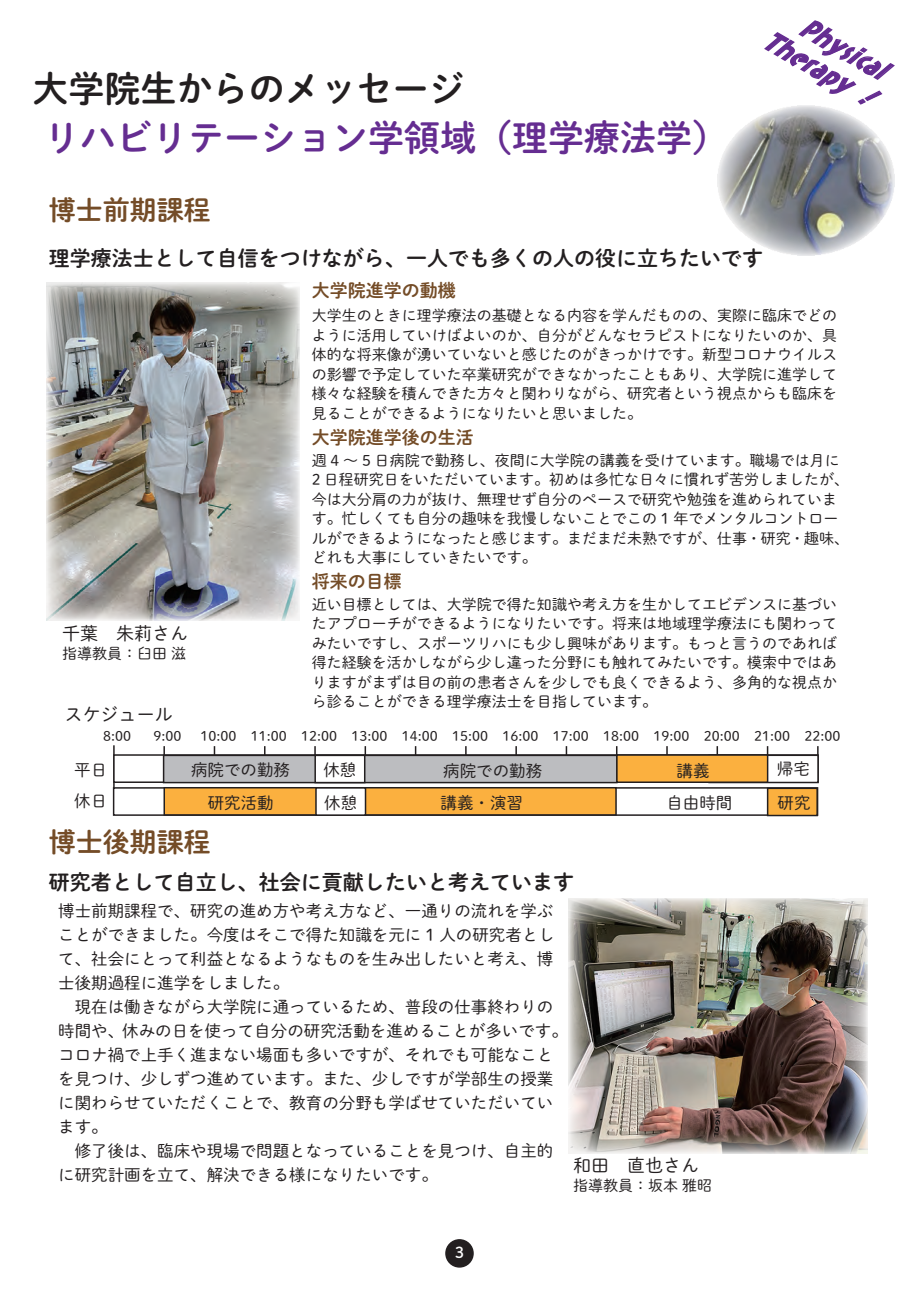
<style>
.page{position:relative;width:919px;height:1289px;background:#fff}
.page>*{position:absolute;margin:0;border:0;box-sizing:border-box;transform-origin:0 0}
.t1{font:36px "DNP Shuei M Go Std B";color:#652d91}
.t2{font:36px "DNP Shuei M Go Std B";color:#231f20}
.t3{font:27px "DNP Shuei M Go Std B";color:#744c27}
.t4{font:italic 25.35px/29.7px "AB tombo bold";color:#652d91;text-align:right}
.t5{font:21px "DNP Shuei M Go Std B";color:#231f20}
.t6{font:18px "DNP Shuei M Go Std B";color:#744c27}
.t7{font:18px "DNP Shuei M Go Std L";color:#231f20}
.t8{font:16.5px/24px "DNP Shuei M Go Std L";color:#231f20}
.t9{font:15px/19.5px "DNP Shuei M Go Std L";color:#231f20;text-align:justify}
.t10{font:15px "DNP Shuei M Go Std B";color:#fff}
.t11{font:13.5px "DNP Shuei M Go Std L";color:#231f20}
</style>
<div class="page">
<img style="left:46px;top:283px;width:254px;height:337px">
<img style="left:717px;top:109px;width:177px;height:147px">
<div style="left:446px;top:1239px;width:27px;height:27px;background:#231f20;border-radius:50%"></div>
<div style="left:445px;top:1239px;width:28px;height:28px;border:2px solid #231f20;border-radius:50%"></div>
<svg style="left:764px;top:20px;width:131px;height:89px"></svg>
<hr style="left:113px;top:745px;width:2px;height:45px;background:#231f20">
<hr style="left:766px;top:746px;width:2px;height:36px;background:#231f20">
<hr style="left:716px;top:746px;width:2px;height:36px;background:#231f20">
<hr style="left:666px;top:746px;width:1px;height:36px;background:#231f20">
<hr style="left:616px;top:746px;width:1px;height:36px;background:#231f20">
<hr style="left:565px;top:746px;width:2px;height:36px;background:#231f20">
<hr style="left:515px;top:746px;width:2px;height:36px;background:#231f20">
<hr style="left:465px;top:746px;width:1px;height:36px;background:#231f20">
<hr style="left:415px;top:746px;width:1px;height:36px;background:#231f20">
<hr style="left:364px;top:746px;width:2px;height:36px;background:#231f20">
<hr style="left:314px;top:746px;width:2px;height:36px;background:#231f20">
<hr style="left:264px;top:746px;width:1px;height:36px;background:#231f20">
<hr style="left:214px;top:746px;width:1px;height:36px;background:#231f20">
<hr style="left:163px;top:746px;width:2px;height:36px;background:#231f20">
<hr style="left:817px;top:746px;width:1px;height:36px;background:#231f20">
<div style="left:113px;top:754px;width:705px;height:29px;background:#fff;border:2px solid #231f20"></div>
<div style="left:113px;top:787px;width:705px;height:28px;background:#fff;border:2px solid #231f20"></div>
<div style="left:163px;top:787px;width:453px;height:28px;background:#fbb03f;border:2px solid #231f20"></div>
<div style="left:163px;top:754px;width:454px;height:29px;background:#bcbdc0;border:2px solid #231f20"></div>
<div style="left:314px;top:754px;width:51px;height:29px;background:#fff;border:2px solid #231f20"></div>
<div style="left:315px;top:787px;width:51px;height:28px;background:#fff;border:2px solid #231f20"></div>
<div style="left:766px;top:787px;width:51px;height:29px;background:#fbb03f;border:2px solid #231f20"></div>
<div style="left:708px;top:754px;width:110px;height:29px;background:#fff;border:2px solid #231f20"></div>
<div style="left:616px;top:754px;width:152px;height:29px;background:#fbb03f;border:2px solid #231f20"></div>
<img style="left:568px;top:898px;width:298px;height:255px">
<h1 class="t2" style="left:33px;top:62px;width:433px">大学院生からのメッセージ</h1>
<h1 class="t1" style="left:44px;top:111px;width:685px">リハビリテーション学領域（理学療法学）</h1>
<h2 class="t3" style="left:49px;top:190px;width:163px">博士前期課程</h2>
<h3 class="t4" style="left:787px;top:0;width:125px;rotate:30deg">Physical<br>Therapy !</h3>
<h3 class="t5" style="left:49px;top:243px;width:715px">理学療法士として自信をつけながら、一人でも多くの人の役に立ちたいです</h3>
<p class="t7" style="left:62px;top:620px;width:127px">千葉　朱莉さん</p>
<p class="t9" style="left:62px;top:642px;width:125px">指導教員：臼田 滋</p>
<p class="t7" style="left:65px;top:701px;width:110px">スケジュール</p>
<p class="t6" style="left:312px;top:277px;width:145px">大学院進学の動機</p>
<p class="t9" style="left:312px;top:305px;width:526px">大学生のときに理学療法の基礎となる内容を学んだものの、実際に臨床でどのように活用していけばよいのか、自分がどんなセラピストになりたいのか、具体的な将来像が湧いていないと感じたのがきっかけです。新型コロナウイルスの影響で予定していた卒業研究ができなかったこともあり、大学院に進学して様々な経験を積んできた方々と関わりながら、研究者という視点からも臨床を見ることができるようになりたいと思いました。</p>
<p class="t6" style="left:312px;top:424px;width:163px">大学院進学後の生活</p>
<p class="t9" style="left:312px;top:449px;width:539px;text-align:left">週 4 ～ 5 日病院で勤務し、夜間に大学院の講義を受けています。職場では月に2 日程研究日をいただいています。初めは多忙な日々に慣れず苦労しましたが、今は大分肩の力が抜け、無理せず自分のペースで研究や勉強を進められています。忙しくても自分の趣味を我慢しないことでこの 1 年でメンタルコントロールができるようになったと感じます。まだまだ未熟ですが、仕事・研究・趣味、どれも大事にしていきたいです。</p>
<p class="t6" style="left:312px;top:568px;width:91px">将来の目標</p>
<p class="t9" style="left:312px;top:593px;width:526px">近い目標としては、大学院で得た知識や考え方を生かしてエビデンスに基づいたアプローチができるようになりたいです。将来は地域理学療法にも関わってみたいですし、スポーツリハにも少し興味があります。もっと言うのであれば得た経験を活かしながら少し違った分野にも触れてみたいです。模索中ではありますがまずは目の前の患者さんを少しでも良くできるよう、多角的な視点から診ることができる理学療法士を目指しています。</p>
<p class="t11" style="left:103px;top:726px;width:29px">8:00</p>
<p class="t11" style="left:153px;top:726px;width:29px">9:00</p>
<p class="t11" style="left:200px;top:726px;width:641px">10:00 11:00 12:00 13:00 14:00 15:00 16:00 17:00 18:00 19:00 20:00 21:00 22:00</p>
<p class="t8" style="left:74px;top:756px;width:34px">平日</p>
<p class="t8" style="left:74px;top:788px;width:34px">休日</p>
<p class="t8" style="left:191px;top:756px;width:100px">病院での勤務</p>
<p class="t8" style="left:323px;top:756px;width:34px">休憩</p>
<p class="t8" style="left:443px;top:757px;width:100px">病院での勤務</p>
<p class="t8" style="left:676px;top:757px;width:34px">講義</p>
<p class="t8" style="left:776px;top:756px;width:34px">帰宅</p>
<p class="t8" style="left:208px;top:789px;width:67px">研究活動</p>
<p class="t8" style="left:440px;top:789px;width:84px">講義・演習</p>
<p class="t8" style="left:666px;top:789px;width:67px">自由時間</p>
<p class="t8" style="left:324px;top:789px;width:34px">休憩</p>
<p class="t8" style="left:777px;top:789px;width:34px">研究</p>
<h2 class="t3" style="left:49px;top:821px;width:163px">博士後期課程</h2>
<h3 class="t5" style="left:49px;top:866px;width:526px">研究者として自立し、社会に貢献したいと考えています</h3>
<p class="t8" style="left:58px;top:898px;width:511px">博士前期課程で、研究の進め方や考え方など、一通りの流れを学ぶことができました。今度はそこで得た知識を元に 1 人の研究者として、社会にとって利益となるようなものを生み出したいと考え、博士後期過程に進学をしました。<br>　現在は働きながら大学院に通っているため、普段の仕事終わりの時間や、休みの日を使って自分の研究活動を進めることが多いです。コロナ禍で上手く進まない場面も多いですが、それでも可能なことを見つけ、少しずつ進めています。また、少しですが学部生の授業に関わらせていただくことで、教育の分野も学ばせていただいています。<br>　修了後は、臨床や現場で問題となっていることを見つけ、自主的に研究計画を立て、解決できる様になりたいです。</p>
<p class="t7" style="left:573px;top:1152px;width:127px">和田　直也さん</p>
<p class="t9" style="left:573px;top:1174px;width:140px">指導教員：坂本 雅昭</p>
<p class="t10" style="left:455px;top:1240px;width:10px">3</p>
</div>
